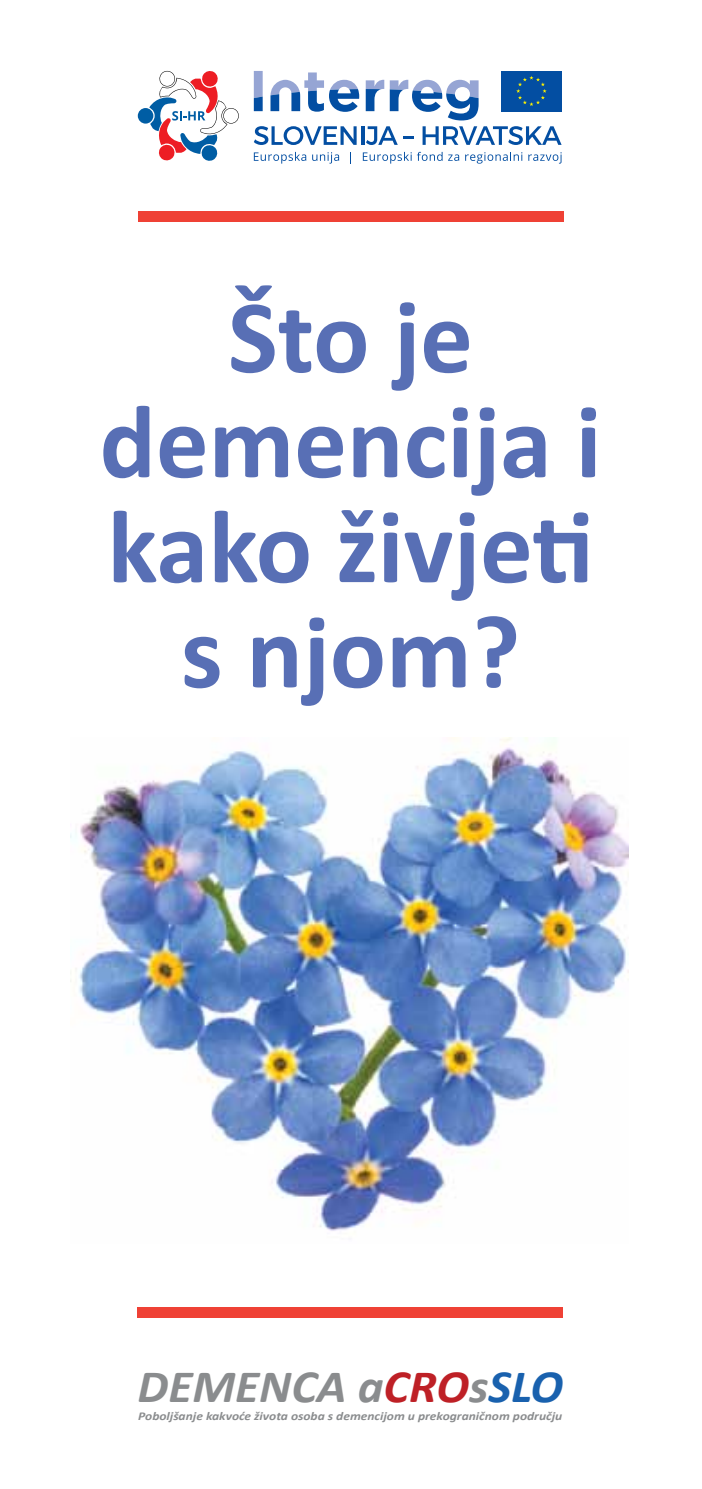
<style>
.page{position:relative;width:702px;height:1489px;background:#fff}
.page>*{position:absolute;margin:0;border:0;box-sizing:border-box;transform-origin:0 0}
.t1{font:700 105px/105px "Calibri";color:#586fb5;text-align:center}
.t2{font:italic 700 46.5px "Calibri";color:#8a8c8e;scale:1.05 1}
.t3{font:italic 700 12px "Calibri";color:#8a8c8e;scale:1.13 1}
.s1{color:#be2026}
.s2{color:#1961ae}
</style>
<div class="page">
<img style="left:71px;top:737px;width:557px;height:494px">
<div style="left:138px;top:1307px;width:425px;height:10px;background:#ef4135"></div>
<div style="left:138px;top:211px;width:425px;height:11px;background:#ef4135"></div>
<svg style="left:254px;top:126px;width:102px;height:19px"></svg>
<hr style="left:361px;top:126px;width:3px;height:19px;background:#034ea2">
<svg style="left:366px;top:126px;width:48px;height:19px"></svg>
<svg style="left:422px;top:126px;width:139px;height:19px"></svg>
<svg style="left:254px;top:152px;width:52px;height:12px"></svg>
<svg style="left:312px;top:152px;width:27px;height:12px"></svg>
<svg style="left:350px;top:152px;width:1px;height:12px"></svg>
<svg style="left:363px;top:152px;width:48px;height:12px"></svg>
<svg style="left:417px;top:152px;width:25px;height:9px"></svg>
<svg style="left:448px;top:154px;width:11px;height:7px"></svg>
<svg style="left:465px;top:152px;width:57px;height:12px"></svg>
<svg style="left:528px;top:152px;width:33px;height:12px"></svg>
<div style="left:138px;top:108px;width:15px;height:16px;background:#005da4;border-radius:50%"></div>
<svg style="left:149px;top:70px;width:90px;height:91px"></svg>
<svg style="left:254px;top:71px;width:9px;height:40px"></svg>
<svg style="left:366px;top:80px;width:18px;height:31px"></svg>
<svg style="left:390px;top:80px;width:88px;height:40px"></svg>
<svg style="left:270px;top:72px;width:89px;height:40px"></svg>
<div style="left:499px;top:69px;width:64px;height:44px;background:linear-gradient(to right,#034ea2,#034ea2)"></div>
<div style="left:501px;top:71px;width:60px;height:40px;background:#034ea2"></div>
<svg style="left:516px;top:76px;width:30px;height:30px"></svg>
<h1 class="t1" style="left:99px;top:283px;width:503px">Što je demencija i kako živjeti s njom?</h1>
<h2 class="t2" style="left:137px;top:1353px;width:407px">DEMENCA a<span class="s1">CRO</span>s<span class="s2">SLO</span></h2>
<p class="t3" style="left:138px;top:1407px;width:376px">Poboljšanje kakvoće života osoba s demencijom u prekograničnom području</p>
</div>
